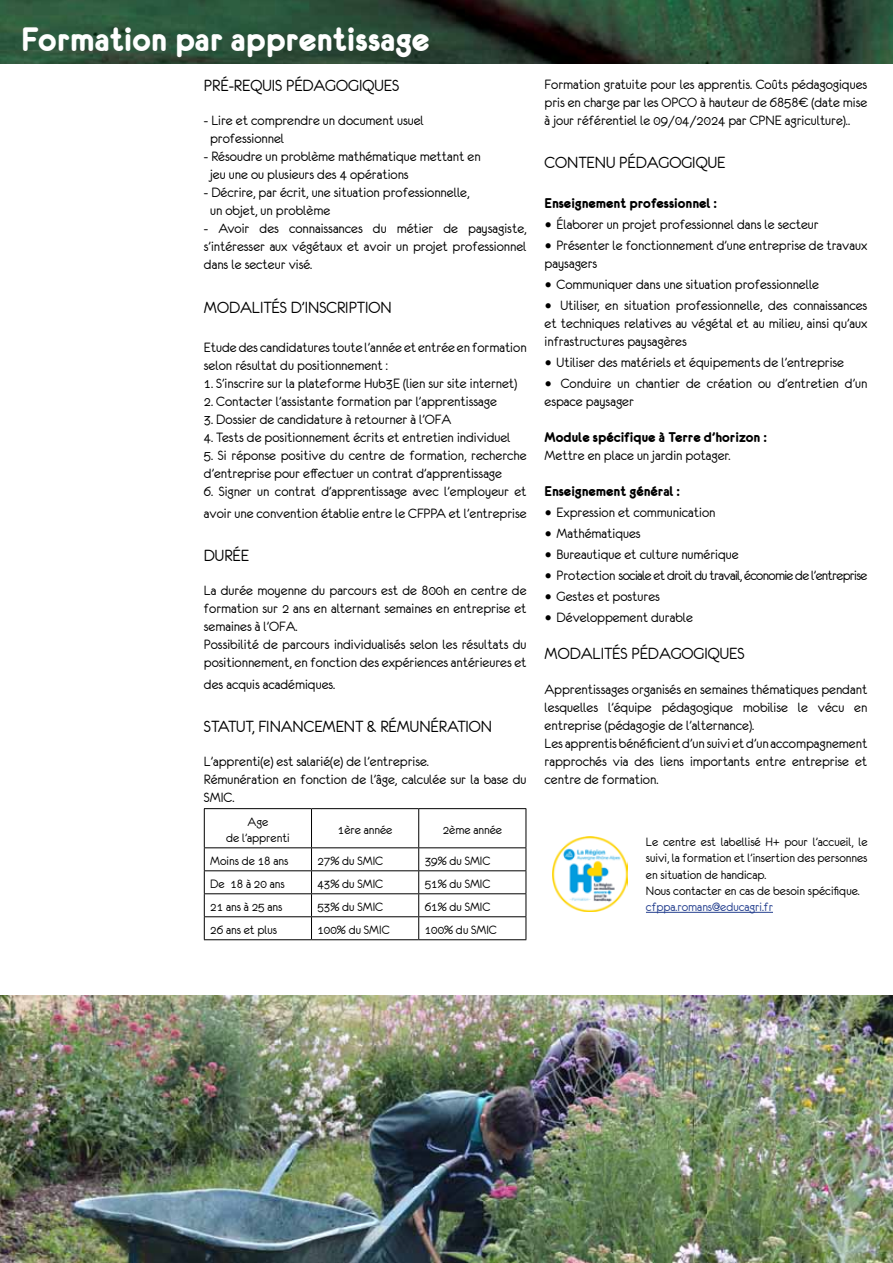
<style>
.page{position:relative;width:893px;height:1263px;background:#fff}
.page>*{position:absolute;margin:0;border:0;box-sizing:border-box;transform-origin:0 0}
.t1{font:36px "Eurofurencebold";color:#fff}
.t2{font:18px "Eurofurenceregular";color:#000}
.t3{font:15px/18px "Eurofurenceregular";color:#000}
.t4{font:15px "Eurofurencebold";color:#000}
.t5{font:15px "Eurofurenceregular";letter-spacing:-.04em;color:#000}
.t6{font:13.5px/16.2px "Eurofurenceregular";color:#000;text-align:center}
.t7{font:13.5px "Eurofurenceregular";color:#25408f}
.s1{font-family:"Minion Pro";font-size:19.5px}
</style>
<div class="page">
<img style="left:0;top:0;width:893px;height:64px">
<hr style="left:204px;top:808px;width:107px;height:1px;background:#000">
<hr style="left:311px;top:808px;width:108px;height:1px;background:#000">
<hr style="left:419px;top:808px;width:107px;height:1px;background:#000">
<hr style="left:204px;top:939px;width:107px;height:1px;background:#000">
<hr style="left:311px;top:939px;width:108px;height:1px;background:#000">
<hr style="left:419px;top:939px;width:107px;height:1px;background:#000">
<hr style="left:204px;top:809px;width:1px;height:38px;background:#000">
<hr style="left:526px;top:809px;width:1px;height:38px;background:#000">
<svg style="left:204px;top:848px;width:1px;height:91px"></svg>
<svg style="left:526px;top:848px;width:1px;height:91px"></svg>
<hr style="left:311px;top:809px;width:1px;height:38px;background:#000">
<hr style="left:418px;top:809px;width:1px;height:38px;background:#000">
<hr style="left:204px;top:847px;width:107px;height:1px;background:#000">
<hr style="left:311px;top:847px;width:108px;height:1px;background:#000">
<hr style="left:419px;top:847px;width:107px;height:1px;background:#000">
<hr style="left:204px;top:870px;width:107px;height:1px;background:#000">
<hr style="left:311px;top:870px;width:108px;height:1px;background:#000">
<hr style="left:419px;top:870px;width:107px;height:1px;background:#000">
<hr style="left:204px;top:893px;width:107px;height:1px;background:#000">
<hr style="left:311px;top:893px;width:108px;height:1px;background:#000">
<hr style="left:419px;top:893px;width:107px;height:1px;background:#000">
<hr style="left:204px;top:916px;width:107px;height:1px;background:#000">
<hr style="left:311px;top:916px;width:108px;height:1px;background:#000">
<svg style="left:311px;top:848px;width:1px;height:91px"></svg>
<hr style="left:419px;top:916px;width:107px;height:1px;background:#000">
<svg style="left:418px;top:848px;width:1px;height:91px"></svg>
<img style="left:0;top:995px;width:893px;height:268px">
<hr style="left:646px;top:912px;width:127px;height:1px;background:#25408f">
<img style="left:553px;top:836px;width:74px;height:75px">
<h1 class="t1" style="left:21px;top:21px;width:410px">Formation par apprentissage</h1>
<p class="t2" style="left:204px;top:77px;width:93px">PRé-requis pédagogi</p>
<p class="t2" style="left:362px;top:77px;width:21px">ques</p>
<p class="t3" style="left:210px;top:112px;width:215px;text-indent:-6px">- Lire et comprendre un document usuel professionnel</p>
<p class="t3" style="left:210px;top:148px;width:272px;text-indent:-6px">- Résoudre un problème mathématique mettant en jeu une ou plusieurs des 4 opérations</p>
<p class="t3" style="left:210px;top:184px;width:261px;text-indent:-6px">- Décrire, par écrit, une situation professionnelle, un objet, un problème</p>
<p class="t3" style="left:204px;top:220px;width:324px;text-align:justify">- Avoir des connaissances du métier de paysagiste, s’intéresser aux végétaux et avoir un projet professionnel dans le secteur visé.</p>
<p class="t2" style="left:204px;top:298px;width:189px">MODALITÉS D’INSCRIPTION</p>
<p class="t3" style="left:204px;top:338px;width:324px">Etude des candidatures toute l’année et entrée en formation selon résultat du positionnement :</p>
<p class="t3" style="left:204px;top:374px;width:315px">1. S’inscrire sur la plateforme Hub3E (lien sur site internet)</p>
<p class="t3" style="left:204px;top:392px;width:294px">2. Contacter l’assistante formation par l’apprentissage</p>
<p class="t3" style="left:204px;top:410px;width:249px">3. Dossier de candidature à retourner à l’OFA</p>
<p class="t3" style="left:204px;top:428px;width:308px">4. Tests de positionnement écrits et entretien individuel</p>
<p class="t3" style="left:204px;top:446px;width:324px">5. Si réponse positive du centre de formation, recherche d’entreprise pour effectuer un contrat d’apprentissage</p>
<p class="t3" style="left:204px;top:481px;width:324px;line-height:21.6px">6. Signer un contrat d’apprentissage avec l’employeur et avoir une convention établie entre le CFPPA et l’entreprise</p>
<p class="t2" style="left:204px;top:546px;width:47px">DURÉE</p>
<p class="t3" style="left:204px;top:581px;width:324px">La durée moyenne du parcours est de 800h en centre de formation sur 2 ans en alternant semaines en entreprise et semaines à l’OFA.<br>Possibilité de parcours individualisés selon les résultats du positionnement, en fonction des expériences antérieures et</p>
<p class="t3" style="left:204px;top:675px;width:133px">des acquis académiques.</p>
<p class="t2" style="left:204px;top:717px;width:290px">STATUT, FINANCEMENT &amp; RÉMUNÉRATION</p>
<p class="t3" style="left:204px;top:752px;width:324px">L’apprenti(e) est salarié(e) de l’entreprise.<br>Rémunération en fonction de l’âge, calculée sur la base du<br>SMIC.</p>
<p class="t6" style="left:226px;top:813px;width:65px">Age<br>de l’apprenti</p>
<p class="t6" style="left:338px;top:821px;width:56px">1ère année</p>
<p class="t6" style="left:443px;top:821px;width:61px">2ème année</p>
<p class="t6" style="left:210px;top:852px;width:80px">Moins de 18 ans</p>
<p class="t6" style="left:317px;top:852px;width:67px">27% du SMIC</p>
<p class="t6" style="left:425px;top:852px;width:67px">39% du SMIC</p>
<p class="t6" style="left:210px;top:875px;width:76px">De 18 à 20 ans</p>
<p class="t6" style="left:317px;top:875px;width:67px">43% du SMIC</p>
<p class="t6" style="left:425px;top:875px;width:67px">51% du SMIC</p>
<p class="t6" style="left:210px;top:898px;width:74px">21 ans à 25 ans</p>
<p class="t6" style="left:317px;top:898px;width:67px">53% du SMIC</p>
<p class="t6" style="left:425px;top:898px;width:67px">61% du SMIC</p>
<p class="t6" style="left:210px;top:921px;width:68px">26 ans et plus</p>
<p class="t6" style="left:317px;top:921px;width:74px">100% du SMIC</p>
<p class="t6" style="left:425px;top:921px;width:74px">100% du SMIC</p>
<p class="t3" style="left:545px;top:75px;width:324px;text-align:justify">Formation gratuite pour les apprentis. Coûts pédagogiques pris en charge par les OPCO à hauteur de 6858€ (date mise à jour référentiel le 09/04/2024 par CPNE agriculture)..</p>
<p class="t2" style="left:545px;top:153px;width:182px">CONTENU PÉDAGOGIQUE</p>
<p class="t4" style="left:545px;top:195px;width:174px">Enseignement professionnel :</p>
<p class="t3" style="left:545px;top:215px;width:276px"><span class="s1">•</span> Élaborer un projet professionnel dans le secteur</p>
<p class="t3" style="left:545px;top:236px;width:324px"><span class="s1">•</span> Présenter le fonctionnement d’une entreprise de travaux paysagers</p>
<p class="t3" style="left:545px;top:275px;width:276px"><span class="s1">•</span> Communiquer dans une situation professionnelle</p>
<p class="t3" style="left:545px;top:296px;width:324px;text-align:justify"><span class="s1">•</span> Utiliser, en situation professionnelle, des connaissances et techniques relatives au végétal et au milieu, ainsi qu’aux infrastructures paysagères</p>
<p class="t3" style="left:545px;top:353px;width:301px"><span class="s1">•</span> Utiliser des matériels et équipements de l’entreprise</p>
<p class="t3" style="left:545px;top:374px;width:324px"><span class="s1">•</span> Conduire un chantier de création ou d’entretien d’un espace paysager</p>
<p class="t4" style="left:545px;top:429px;width:223px">Module spécifique à Terre d’horizon :</p>
<p class="t3" style="left:545px;top:446px;width:187px">Mettre en place un jardin potager.</p>
<p class="t4" style="left:545px;top:483px;width:137px">Enseignement général :</p>
<p class="t3" style="left:545px;top:503px;width:172px"><span class="s1">•</span> Expression et communication</p>
<p class="t3" style="left:545px;top:524px;width:98px"><span class="s1">•</span> Mathématiques</p>
<p class="t3" style="left:545px;top:545px;width:195px"><span class="s1">•</span> Bureautique et culture numérique</p>
<p class="t5" style="left:545px;top:567px;width:324px"><span class="s1">•</span> Protection sociale et droit du travail, économie de l’entreprise</p>
<p class="t3" style="left:545px;top:587px;width:117px"><span class="s1">•</span> Gestes et postures</p>
<p class="t3" style="left:545px;top:608px;width:150px"><span class="s1">•</span> Développement durable</p>
<p class="t2" style="left:545px;top:645px;width:202px">MODALITÉS PÉDAGOGIQUES</p>
<p class="t3" style="left:545px;top:680px;width:324px">Apprentissages organisés en semaines thématiques pendant lesquelles l’équipe pédagogique mobilise le vécu en entreprise (pédagogie de l’alternance).<br>Les apprentis bénéficient d’un suivi et d’un accompagnement rapprochés via des liens importants entre entreprise et centre de formation.</p>
<p class="t6" style="left:646px;top:834px;width:223px;text-align:left">Le centre est labellisé H+ pour l’accueil, le suivi, la formation et l’insertion des personnes en situation de handicap.<br>Nous contacter en cas de besoin spécifique.</p>
<p class="t7" style="left:646px;top:900px;width:129px">cfppa.romans@educagri.fr</p>
</div>
